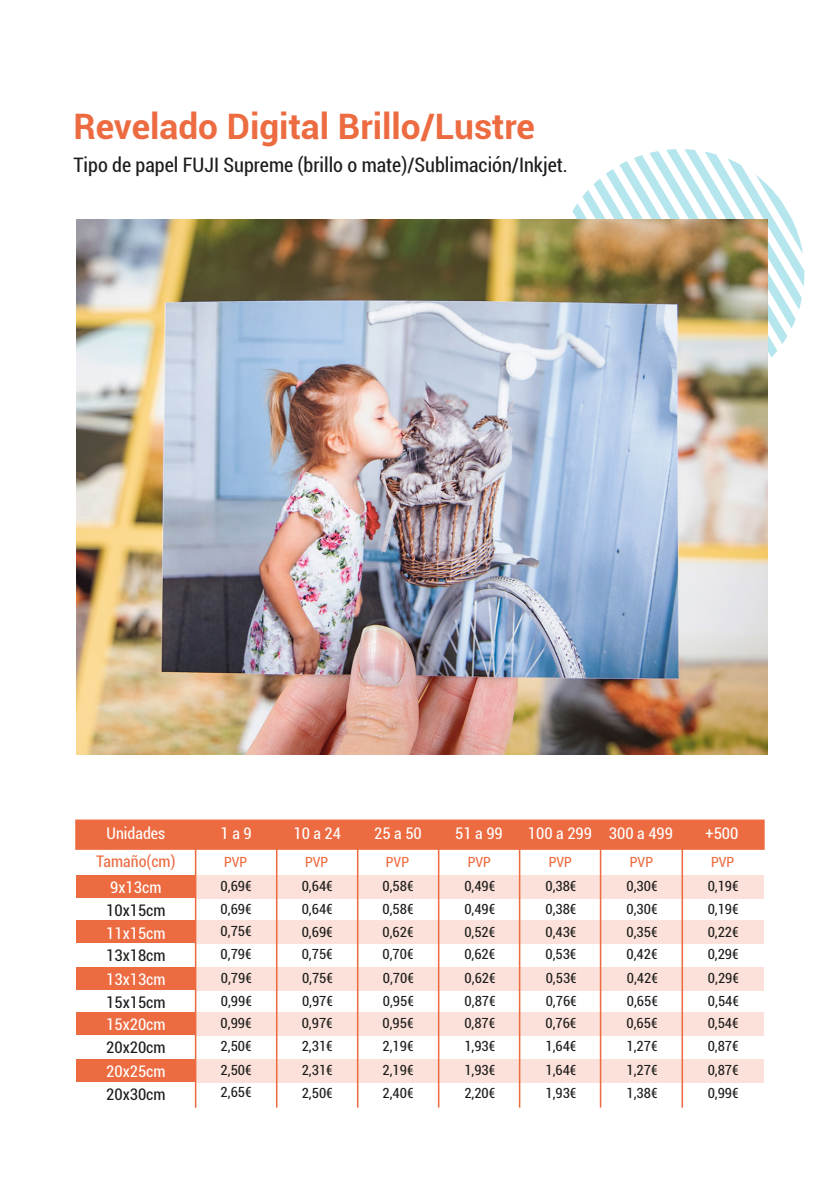
<style>
.page{position:relative;width:840px;height:1191px;background:#fff}
.page>*{position:absolute;margin:0;border:0;box-sizing:border-box;transform-origin:0 0}
.t1{font:700 35.2px "Roboto";color:#ed6b41}
.t2{font:condensed 20px "Roboto";color:#1d1d1b}
.t3{font:condensed 16px "Roboto";color:#fff}
.t4{font:condensed 16px "Roboto";color:#1d1d1b}
.t5{font:condensed 16px "Roboto";color:#ed6b41}
.t6{font:condensed 14px "Roboto";color:#1d1d1b}
.t7{font:condensed 14px "Roboto";color:#ed6b41}
</style>
<div class="page">
<svg style="left:555px;top:149px;width:249px;height:248px"></svg>
<div style="left:195px;top:875px;width:568px;height:24px;background:#fbe1d9"></div>
<div style="left:75px;top:819px;width:689px;height:31px;background:#ed6b41;border:2px solid #ed6b41"></div>
<div style="left:76px;top:875px;width:119px;height:23px;background:#ed6b41"></div>
<div style="left:195px;top:920px;width:568px;height:24px;background:#fbe1d9"></div>
<div style="left:76px;top:920px;width:119px;height:23px;background:#ed6b41"></div>
<div style="left:195px;top:966px;width:568px;height:24px;background:#fbe1d9"></div>
<div style="left:76px;top:966px;width:119px;height:23px;background:#ed6b41"></div>
<div style="left:195px;top:1012px;width:568px;height:24px;background:#fbe1d9"></div>
<div style="left:76px;top:1012px;width:119px;height:23px;background:#ed6b41"></div>
<div style="left:195px;top:1058px;width:568px;height:24px;background:#fbe1d9"></div>
<div style="left:76px;top:1058px;width:119px;height:23px;background:#ed6b41"></div>
<hr style="left:276px;top:839px;width:1px;height:267px;background:#ed6b41">
<hr style="left:195px;top:840px;width:1px;height:267px;background:#ed6b41">
<hr style="left:357px;top:839px;width:1px;height:267px;background:#ed6b41">
<hr style="left:437px;top:839px;width:2px;height:267px;background:#ed6b41">
<hr style="left:518px;top:839px;width:2px;height:267px;background:#ed6b41">
<hr style="left:599px;top:839px;width:2px;height:267px;background:#ed6b41">
<hr style="left:681px;top:840px;width:1px;height:267px;background:#ed6b41">
<img style="left:76px;top:220px;width:691px;height:535px">
<h1 class="t1" style="left:73px;top:102px;width:462px">Revelado Digital Brillo/Lustre</h1>
<h2 class="t2" style="left:73px;top:151px;width:495px">Tipo de papel FUJI Supreme (brillo o mate)/Sublimación/Inkjet.</h2>
<p class="t3" style="left:106px;top:822px;width:60px">Unidades</p>
<p class="t5" style="left:96px;top:850px;width:81px">Tamaño(cm)</p>
<p class="t3" style="left:220px;top:822px;width:33px">1 a 9</p>
<p class="t3" style="left:293px;top:822px;width:49px">10 a 24</p>
<p class="t3" style="left:374px;top:822px;width:49px">25 a 50</p>
<p class="t3" style="left:455px;top:822px;width:49px">51 a 99</p>
<p class="t3" style="left:527px;top:822px;width:147px">100 a 299 300 a 499</p>
<p class="t3" style="left:705px;top:822px;width:34px">+500</p>
<p class="t7" style="left:224px;top:852px;width:25px">PVP</p>
<p class="t7" style="left:305px;top:852px;width:25px">PVP</p>
<p class="t7" style="left:385px;top:852px;width:25px">PVP</p>
<p class="t7" style="left:467px;top:852px;width:25px">PVP</p>
<p class="t7" style="left:548px;top:852px;width:25px">PVP</p>
<p class="t7" style="left:629px;top:852px;width:25px">PVP</p>
<p class="t7" style="left:710px;top:852px;width:25px">PVP</p>
<p class="t6" style="left:220px;top:876px;width:33px">0,69€</p>
<p class="t6" style="left:301px;top:876px;width:33px">0,64€</p>
<p class="t6" style="left:382px;top:876px;width:33px">0,58€</p>
<p class="t6" style="left:464px;top:876px;width:33px">0,49€</p>
<p class="t6" style="left:545px;top:876px;width:33px">0,38€</p>
<p class="t6" style="left:626px;top:876px;width:33px">0,30€</p>
<p class="t6" style="left:707px;top:876px;width:33px">0,19€</p>
<p class="t3" style="left:110px;top:876px;width:53px">9x13cm</p>
<p class="t4" style="left:106px;top:899px;width:61px">10x15cm</p>
<p class="t6" style="left:220px;top:899px;width:33px">0,69€</p>
<p class="t6" style="left:301px;top:899px;width:33px">0,64€</p>
<p class="t6" style="left:382px;top:899px;width:33px">0,58€</p>
<p class="t6" style="left:464px;top:899px;width:33px">0,49€</p>
<p class="t6" style="left:545px;top:899px;width:33px">0,38€</p>
<p class="t6" style="left:626px;top:899px;width:33px">0,30€</p>
<p class="t6" style="left:707px;top:899px;width:33px">0,19€</p>
<p class="t3" style="left:106px;top:921px;width:61px">11x15cm</p>
<p class="t6" style="left:220px;top:921px;width:33px">0,75€</p>
<p class="t6" style="left:301px;top:921px;width:33px">0,69€</p>
<p class="t6" style="left:382px;top:921px;width:33px">0,62€</p>
<p class="t6" style="left:464px;top:921px;width:33px">0,52€</p>
<p class="t6" style="left:545px;top:921px;width:33px">0,43€</p>
<p class="t6" style="left:626px;top:921px;width:33px">0,35€</p>
<p class="t6" style="left:707px;top:921px;width:33px">0,22€</p>
<p class="t4" style="left:106px;top:944px;width:61px">13x18cm</p>
<p class="t6" style="left:220px;top:944px;width:33px">0,79€</p>
<p class="t6" style="left:301px;top:944px;width:33px">0,75€</p>
<p class="t6" style="left:382px;top:944px;width:33px">0,70€</p>
<p class="t6" style="left:464px;top:944px;width:33px">0,62€</p>
<p class="t6" style="left:545px;top:944px;width:33px">0,53€</p>
<p class="t6" style="left:626px;top:944px;width:33px">0,42€</p>
<p class="t6" style="left:707px;top:944px;width:33px">0,29€</p>
<p class="t3" style="left:106px;top:968px;width:61px">13x13cm</p>
<p class="t6" style="left:221px;top:968px;width:33px">0,79€</p>
<p class="t6" style="left:302px;top:968px;width:33px">0,75€</p>
<p class="t6" style="left:382px;top:968px;width:33px">0,70€</p>
<p class="t6" style="left:464px;top:968px;width:33px">0,62€</p>
<p class="t6" style="left:545px;top:968px;width:33px">0,53€</p>
<p class="t6" style="left:626px;top:968px;width:33px">0,42€</p>
<p class="t6" style="left:707px;top:968px;width:33px">0,29€</p>
<p class="t4" style="left:106px;top:990px;width:61px">15x15cm</p>
<p class="t6" style="left:221px;top:990px;width:33px">0,99€</p>
<p class="t6" style="left:302px;top:990px;width:33px">0,97€</p>
<p class="t6" style="left:382px;top:990px;width:33px">0,95€</p>
<p class="t6" style="left:464px;top:990px;width:33px">0,87€</p>
<p class="t6" style="left:545px;top:990px;width:33px">0,76€</p>
<p class="t6" style="left:626px;top:990px;width:33px">0,65€</p>
<p class="t6" style="left:707px;top:990px;width:33px">0,54€</p>
<p class="t3" style="left:106px;top:1013px;width:61px">15x20cm</p>
<p class="t6" style="left:220px;top:1013px;width:33px">0,99€</p>
<p class="t6" style="left:301px;top:1013px;width:33px">0,97€</p>
<p class="t6" style="left:382px;top:1013px;width:33px">0,95€</p>
<p class="t6" style="left:464px;top:1013px;width:33px">0,87€</p>
<p class="t6" style="left:545px;top:1013px;width:33px">0,76€</p>
<p class="t6" style="left:626px;top:1013px;width:33px">0,65€</p>
<p class="t6" style="left:707px;top:1013px;width:33px">0,54€</p>
<p class="t4" style="left:106px;top:1036px;width:61px">20x20cm</p>
<p class="t6" style="left:220px;top:1036px;width:33px">2,50€</p>
<p class="t6" style="left:301px;top:1036px;width:33px">2,31€</p>
<p class="t6" style="left:382px;top:1036px;width:33px">2,19€</p>
<p class="t6" style="left:464px;top:1036px;width:33px">1,93€</p>
<p class="t6" style="left:545px;top:1036px;width:33px">1,64€</p>
<p class="t6" style="left:626px;top:1036px;width:33px">1,27€</p>
<p class="t6" style="left:707px;top:1036px;width:33px">0,87€</p>
<p class="t3" style="left:106px;top:1060px;width:61px">20x25cm</p>
<p class="t6" style="left:220px;top:1060px;width:33px">2,50€</p>
<p class="t6" style="left:301px;top:1060px;width:33px">2,31€</p>
<p class="t6" style="left:382px;top:1060px;width:33px">2,19€</p>
<p class="t6" style="left:464px;top:1060px;width:33px">1,93€</p>
<p class="t6" style="left:545px;top:1060px;width:33px">1,64€</p>
<p class="t6" style="left:626px;top:1060px;width:33px">1,27€</p>
<p class="t6" style="left:707px;top:1060px;width:33px">0,87€</p>
<p class="t4" style="left:106px;top:1082px;width:61px">20x30cm</p>
<p class="t6" style="left:220px;top:1082px;width:33px">2,65€</p>
<p class="t6" style="left:301px;top:1082px;width:33px">2,50€</p>
<p class="t6" style="left:382px;top:1082px;width:33px">2,40€</p>
<p class="t6" style="left:464px;top:1082px;width:33px">2,20€</p>
<p class="t6" style="left:545px;top:1082px;width:33px">1,93€</p>
<p class="t6" style="left:626px;top:1082px;width:33px">1,38€</p>
<p class="t6" style="left:707px;top:1082px;width:33px">0,99€</p>
</div>
